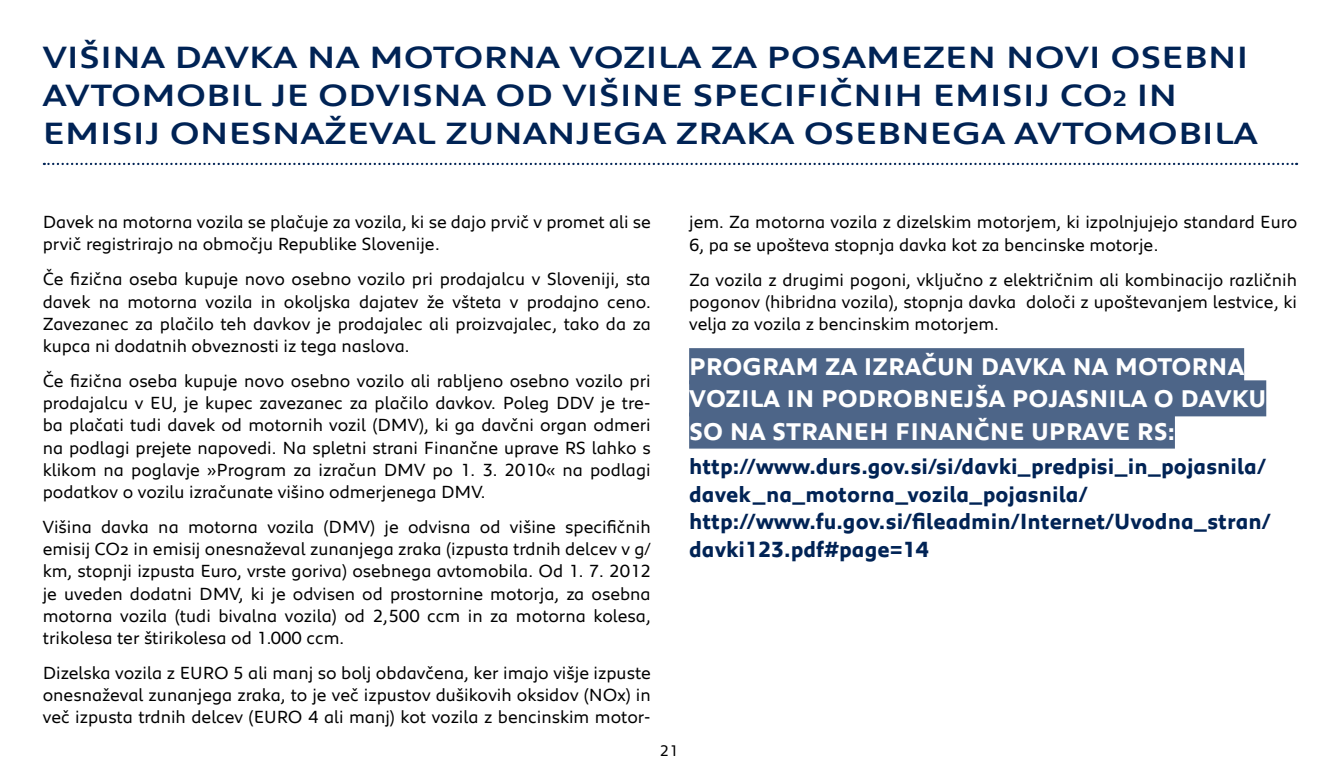
<style>
.page{position:relative;width:1340px;height:766px;background:#fff}
.page>*{position:absolute;margin:0;border:0;box-sizing:border-box;transform-origin:0 0}
.t1{font:500 31.5px/37.8px "Peugeot Expanded";color:#002355}
.t2{font:700 24.75px/32.2px "Peugeot";color:#fff}
.t3{font:700 22.5px/27.7px "Peugeot";color:#002355}
.t4{font:18px/22.3px "Peugeot";color:#000;text-align:justify}
.t5{font:15.75px "Peugeot";color:#000}
.s1{font-size:22.5px}
</style>
<div class="page">
<svg style="left:44px;top:163px;width:1253px;height:2px"></svg>
<div style="left:689px;top:348px;width:555px;height:36px;background:#4d6588"></div>
<div style="left:689px;top:380px;width:577px;height:36px;background:#4d6588"></div>
<div style="left:689px;top:412px;width:485px;height:36px;background:#4d6588"></div>
<h1 class="t1" style="left:43px;top:37px;width:1216px">VIŠINA DAVKA NA MOTORNA VOZILA ZA POSAMEZEN NOVI OSEBNI<br>AVTOMOBIL JE ODVISNA OD VIŠINE SPECIFIČNIH EMISIJ CO<span class="s1">2</span> IN<br>EMISIJ ONESNAŽEVAL ZUNANJEGA ZRAKA OSEBNEGA AVTOMOBILA</h1>
<p class="t4" style="left:43px;top:210px;width:609px">Davek na motorna vozila se plačuje za vozila, ki se dajo prvič v promet ali se prvič registrirajo na območju Republike Slovenije.</p>
<p class="t4" style="left:43px;top:267px;width:609px">Če fizična oseba kupuje novo osebno vozilo pri prodajalcu v Sloveniji, sta davek na motorna vozila in okoljska dajatev že všteta v prodajno ceno.<br>Zavezanec za plačilo teh davkov je prodajalec ali proizvajalec, tako da za kupca ni dodatnih obveznosti iz tega naslova.</p>
<p class="t4" style="left:43px;top:368px;width:609px">Če fizična oseba kupuje novo osebno vozilo ali rabljeno osebno vozilo pri prodajalcu v EU, je kupec zavezanec za plačilo davkov. Poleg DDV je tre&shy;ba plačati tudi davek od motornih vozil (DMV), ki ga davčni organ odmeri na podlagi prejete napovedi. Na spletni strani Finančne uprave RS lahko s klikom na poglavje »Program za izračun DMV po 1. 3. 2010« na podlagi podatkov o vozilu izračunate višino odmerjenega DMV.</p>
<p class="t4" style="left:43px;top:514px;width:609px">Višina davka na motorna vozila (DMV) je odvisna od višine specifičnih emisij CO2 in emisij onesnaževal zunanjega zraka (izpusta trdnih delcev v g/ km, stopnji izpusta Euro, vrste goriva) osebnega avtomobila. Od 1. 7. 2012 je uveden dodatni DMV, ki je odvisen od prostornine motorja, za osebna motorna vozila (tudi bivalna vozila) od 2,500 ccm in za motorna kolesa, trikolesa ter štirikolesa od 1.000 ccm.</p>
<p class="t4" style="left:43px;top:660px;width:609px">Dizelska vozila z EURO 5 ali manj so bolj obdavčena, ker imajo višje izpuste onesnaževal zunanjega zraka, to je več izpustov dušikovih oksidov (NOx) in več izpusta trdnih delcev (EURO 4 ali manj) kot vozila z bencinskim motor-</p>
<p class="t5" style="left:660px;top:739px;width:20px">21</p>
<p class="t4" style="left:689px;top:210px;width:609px">jem. Za motorna vozila z dizelskim motorjem, ki izpolnjujejo standard Euro<br>6, pa se upošteva stopnja davka kot za bencinske motorje.</p>
<p class="t4" style="left:689px;top:267px;width:609px">Za vozila z drugimi pogoni, vključno z električnim ali kombinacijo različnih pogonov (hibridna vozila), stopnja davka določi z upoštevanjem lestvice, ki velja za vozila z bencinskim motorjem.</p>
<h2 class="t2" style="left:689px;top:349px;width:578px">PROGRAM ZA IZRAČUN DAVKA NA MOTORNA<br>VOZILA IN PODROBNEJŠA POJASNILA O DAVKU<br>SO NA STRANEH FINANČNE UPRAVE RS:</h2>
<p class="t3" style="left:689px;top:451px;width:583px">http://www.durs.gov.si/si/davki_predpisi_in_pojasnila/ davek_na_motorna_vozila_pojasnila/ http://www.fu.gov.si/fileadmin/Internet/Uvodna_stran/ davki123.pdf#page=14</p>
</div>
